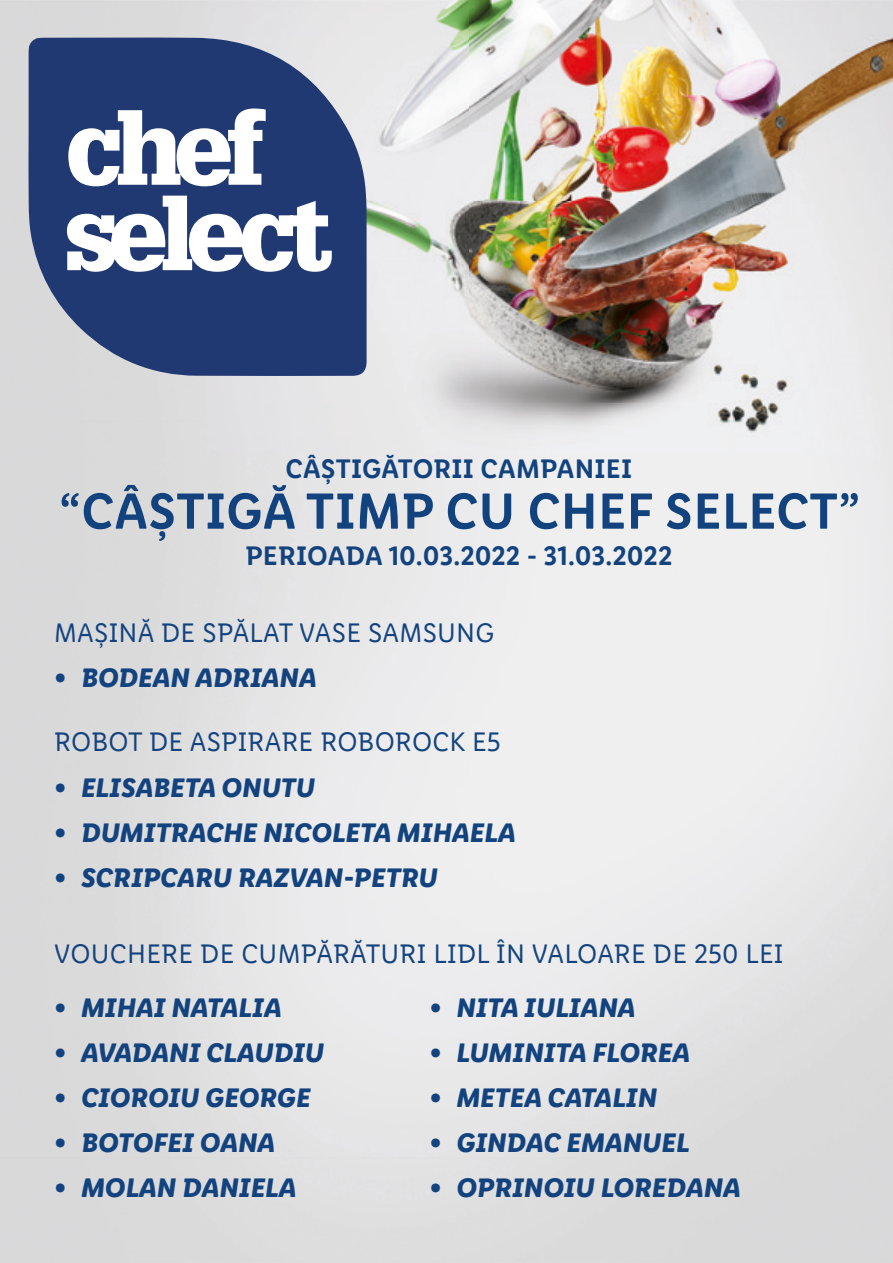
<style>
.page{position:relative;width:893px;height:1263px;background:#fff}
.page>*{position:absolute;margin:0;border:0;box-sizing:border-box;transform-origin:0 0}
.t1{font:600 51px "Lidl Font Pro";letter-spacing:.01em;color:#13437e}
.t2{font:italic 700 27px "Lidl Font Pro";color:#13437e}
.t3{font:27px "Lidl Font Pro";letter-spacing:.01em;color:#13437e}
.t4{font:600 27px "Lidl Font Pro";color:#13437e}
</style>
<div class="page">
<img style="left:206px;top:0;width:687px;height:454px">
<svg style="left:28px;top:37px;width:339px;height:339px;background:#425786"></svg>
<svg style="left:67px;top:108px;width:265px;height:164px"></svg>
<p class="t4" style="left:285px;top:453px;width:348px">CÂȘTIGĂTORII CAMPANIEI</p>
<h1 class="t1" style="left:59px;top:482px;width:802px">“CÂȘTIGĂ TIMP CU CHEF SELECT”</h1>
<p class="t4" style="left:245px;top:540px;width:429px">PERIOADA 10.03.2022 - 31.03.2022</p>
<p class="t3" style="left:54px;top:617px;width:442px">MAȘINĂ DE SPĂLAT VASE SAMSUNG</p>
<p class="t2" style="left:54px;top:661px;width:264px">• BODEAN ADRIANA</p>
<p class="t3" style="left:54px;top:727px;width:448px">ROBOT DE ASPIRARE ROBOROCK E5</p>
<p class="t2" style="left:54px;top:771px;width:263px">• ELISABETA ONUTU</p>
<p class="t2" style="left:54px;top:816px;width:463px">• DUMITRACHE NICOLETA MIHAELA</p>
<p class="t2" style="left:54px;top:861px;width:385px">• SCRIPCARU RAZVAN-PETRU</p>
<p class="t3" style="left:54px;top:939px;width:731px">VOUCHERE DE CUMPĂRĂTURI LIDL ÎN VALOARE DE 250 LEI</p>
<p class="t2" style="left:54px;top:992px;width:229px">• MIHAI NATALIA</p>
<p class="t2" style="left:54px;top:1037px;width:272px">• AVADANI CLAUDIU</p>
<p class="t2" style="left:54px;top:1082px;width:258px">• CIOROIU GEORGE</p>
<p class="t2" style="left:54px;top:1127px;width:223px">• BOTOFEI OANA</p>
<p class="t2" style="left:54px;top:1172px;width:244px">• MOLAN DANIELA</p>
<p class="t2" style="left:429px;top:992px;width:208px">• NITA IULIANA</p>
<p class="t2" style="left:429px;top:1037px;width:262px">• LUMINITA FLOREA</p>
<p class="t2" style="left:429px;top:1082px;width:229px">• METEA CATALIN</p>
<p class="t2" style="left:429px;top:1127px;width:262px">• GINDAC EMANUEL</p>
<p class="t2" style="left:429px;top:1172px;width:313px">• OPRINOIU LOREDANA</p>
</div>
